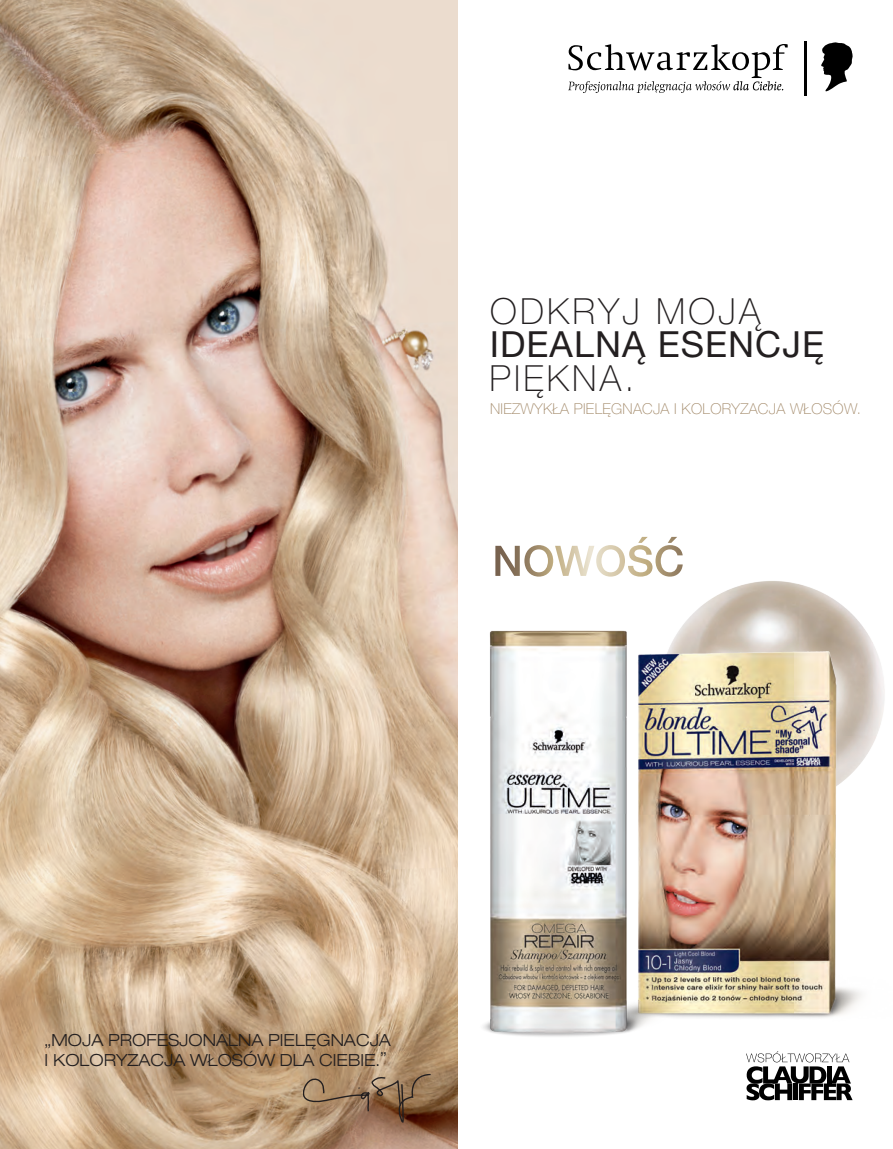
<style>
.page{position:relative;width:893px;height:1149px;background:#fff}
.page>*{position:absolute;margin:0;border:0;box-sizing:border-box;transform-origin:0 0}
.t1{font:100 36px "Helvetica Neue LT Pro";letter-spacing:.09em;color:#231f20}
.t2{font:36px "Helvetica Neue LT Pro";letter-spacing:.03em;color:#231f20}
.t3{font:300 expanded 16.65px/20.1px "Helvetica Neue LT Pro";color:#231f20}
.t4{font:100 15px "Helvetica Neue LT Pro";letter-spacing:.02em;color:#a18766}
</style>
<div class="page">
<img style="left:0;top:0;width:457px;height:1148px">
<img style="left:636px;top:576px;width:229px;height:54px">
<img style="left:687px;top:630px;width:198px;height:388px">
<img style="left:433px;top:629px;width:254px;height:456px">
<svg style="left:746px;top:1051px;width:106px;height:48px"></svg>
<svg style="left:303px;top:1073px;width:128px;height:51px;background:#957456"></svg>
<svg style="left:568px;top:44px;width:220px;height:49px"></svg>
<hr style="left:804px;top:41px;width:2px;height:54px;background:#000">
<svg style="left:821px;top:42px;width:32px;height:49px"></svg>
<svg style="left:495px;top:536px;width:188px;height:40px"></svg>
<h1 class="t1" style="left:490px;top:290px;width:272px">ODKRYJ MOJĄ</h1>
<h1 class="t2" style="left:490px;top:323px;width:336px">IDEALNĄ ESENCJĘ</h1>
<h1 class="t1" style="left:490px;top:357px;width:146px">PIĘKNA.</h1>
<p class="t4" style="left:490px;top:399px;width:372px">NIEZWYKŁA PIELĘGNACJA I KOLORYZACJA WŁOSÓW.</p>
<p class="t3" style="left:45px;top:1029px;width:348px">„MOJA PROFESJONALNA PIELĘGNACJA<br>I KOLORYZACJA WŁOSÓW DLA CIEBIE.</p>
<p class="t3" style="left:380px;top:1037px;width:8px">„</p>
</div>
